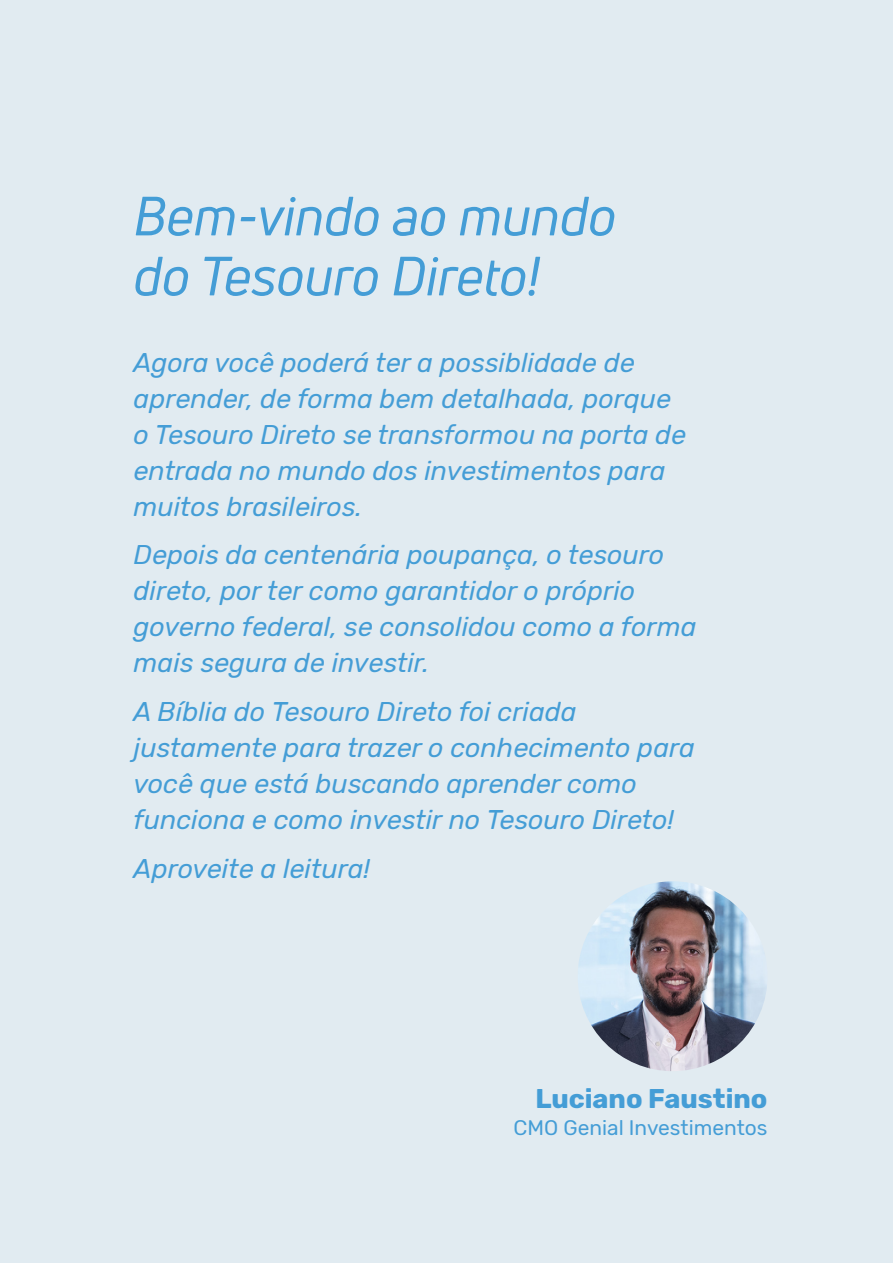
<style>
.page{position:relative;width:893px;height:1263px;background:#e1ebf1}
.page>*{position:absolute;margin:0;border:0;box-sizing:border-box;transform-origin:0 0}
.Destaque_Italico{font:italic 54px/60px "Uni Neue";color:#449dd6}
.Paragrafo_Italico{font:italic 27px/36px "Rubik";color:#449dd6}
.Paragrafo_Italico-2{font:700 27px "Rubik";color:#449dd6}
.Paragrafo_Italico-3{font:21px "Rubik";color:#449dd6}
</style>
<div class="page">
<img style="left:578px;top:881px;width:189px;height:190px;border-radius:95px">
<p class="Destaque_Italico" style="left:134px;top:186px;width:484px">Bem-vindo ao mundo do Tesouro Direto!</p>
<p class="Paragrafo_Italico" style="left:134px;top:345px;width:554px">Agora você poderá ter a possiblidade de aprender, de forma bem detalhada, porque o Tesouro Direto se transformou na porta de entrada no mundo dos investimentos para muitos brasileiros.</p>
<p class="Paragrafo_Italico" style="left:134px;top:538px;width:564px">Depois da centenária poupança, o tesouro direto, por ter como garantidor o próprio governo federal, se consolidou como a forma mais segura de investir.</p>
<p class="Paragrafo_Italico" style="left:134px;top:694px;width:563px">A Bíblia do Tesouro Direto foi criada justamente para trazer o conhecimento para você que está buscando aprender como funciona e como investir no Tesouro Direto!</p>
<p class="Paragrafo_Italico" style="left:134px;top:851px;width:238px">Aproveite a leitura!</p>
<p class="Paragrafo_Italico-2" style="left:535px;top:1082px;width:234px">Luciano Faustino</p>
<p class="Paragrafo_Italico-3" style="left:513px;top:1115px;width:256px">CMO Genial Investimentos</p>
</div>
